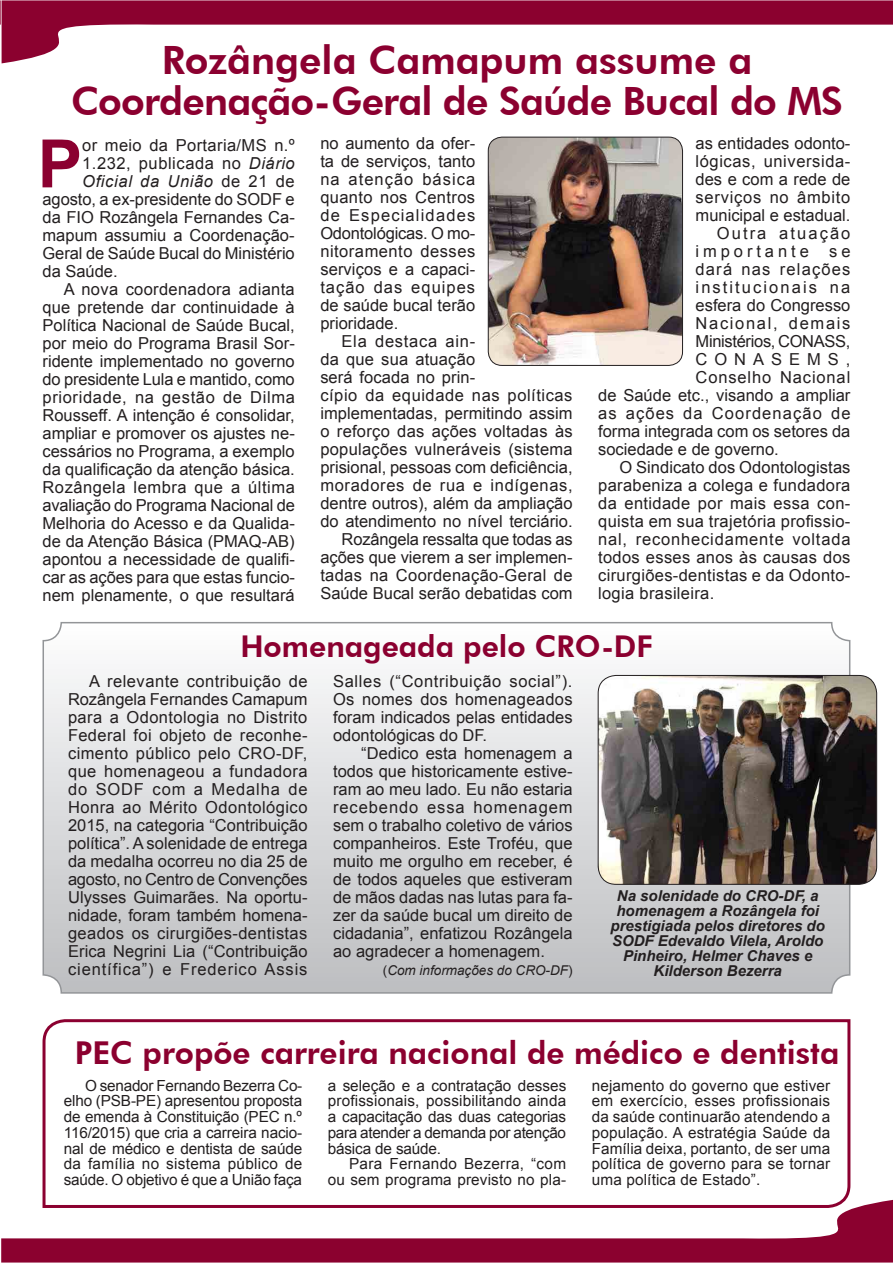
<style>
.page{position:relative;width:893px;height:1263px;background:#fff}
.page>*{position:absolute;margin:0;border:0;box-sizing:border-box;transform-origin:0 0}
.CORPO_TEXTO{font:700 66.75px "Arial";color:#8b0030}
.TITULO{font:800 39px "Futura BT";letter-spacing:-.02em;color:#8b0030}
.TITULO-2{font:800 39px "Futura BT";color:#8b0030}
.CORPO_TEXTO-2{font:800 31.5px "Futura BT";color:#8b002f}
.CORPO_TEXTO-3{font:800 30px "Futura BT";color:#8b0030}
.CORPO_TEXTO-4{font:16.5px/18px "Arial";letter-spacing:.005em;color:#231f20;text-align:justify}
.CORPO_TEXTO-5{font:16.5px "Arial";letter-spacing:.125em;color:#231f20}
.CORPO_TEXTO-6{font:16.5px "Arial";letter-spacing:.035em;color:#231f20}
.CORPO_TEXTO-7{font:16.5px "Arial";letter-spacing:.025em;color:#231f20}
.CORPO_TEXTO-8{font:16.5px "Arial";letter-spacing:.065em;color:#231f20}
.CORPO_TEXTO-9{font:italic 16.5px "Arial";letter-spacing:.04em;color:#231f20}
.CORPO_TEXTO-10{font:16.5px "Arial";letter-spacing:-.02em;color:#231f20}
.CORPO_TEXTO-11{font:16.5px "Arial";letter-spacing:.055em;color:#231f20}
.CORPO_TEXTO-12{font:16.5px "Arial";letter-spacing:.07em;color:#231f20}
.CORPO_TEXTO-13{font:16.5px "Arial";letter-spacing:.1em;color:#231f20}
.CORPO_TEXTO-14{font:16.5px "Arial";letter-spacing:.24em;color:#231f20}
.CORPO_TEXTO-15{font:16.5px "Arial";letter-spacing:.425em;color:#231f20}
.CORPO_TEXTO-16{font:15.3px/15.8px "Arial";letter-spacing:.01em;color:#231f20;text-align:justify}
.t1{font:italic 700 15px/15px "Arial";color:#231f20;text-align:center}
.CORPO_TEXTO-17{font:italic 13.5px "Arial";color:#231f20}
.s1{font-style:italic}
.s2{font-style:normal}
</style>
<div class="page">
<svg style="left:42px;top:1019px;width:809px;height:180px"></svg>
<svg style="left:0;top:0;width:1px;height:25px"></svg>
<svg style="left:1px;top:0;width:892px;height:63px"></svg>
<svg style="left:1px;top:1199px;width:892px;height:63px"></svg>
<svg style="left:46px;top:625px;width:801px;height:366px"></svg>
<div style="left:43px;top:622px;width:807px;height:372px;border:2px solid #939598;border-radius:18px"></div>
<img style="left:488px;top:137px;width:194px;height:228px">
<div style="left:488px;top:137px;width:195px;height:229px;border:1px solid #231f20;border-radius:14px"></div>
<img style="left:598px;top:675px;width:279px;height:209px">
<div style="left:598px;top:675px;width:279px;height:210px;border:1px solid #231f20;border-radius:18px"></div>
<p class="TITULO-2" style="left:162px;top:37px;width:592px">Rozângela Camapum assume a</p>
<p class="TITULO" style="left:71px;top:77px;width:774px">Coordenação-Geral de Saúde Bucal do MS</p>
<p class="CORPO_TEXTO" style="left:38px;top:119px;width:46px">P</p>
<p class="CORPO_TEXTO-7" style="left:82px;top:135px;width:214px">or meio da Portaria/MS n.º</p>
<p class="CORPO_TEXTO-6" style="left:82px;top:153px;width:214px">1.232, publicada no <span class="s1">Diário</span></p>
<p class="CORPO_TEXTO-9" style="left:82px;top:171px;width:214px">Oficial da União <span class="s2">de 21 de</span></p>
<p class="CORPO_TEXTO-4" style="left:43px;top:191px;width:254px">agosto, a ex-presidente do SODF e</p>
<p class="CORPO_TEXTO-4" style="left:43px;top:209px;width:254px">da FIO Rozângela Fernandes Ca-</p>
<p class="CORPO_TEXTO-4" style="left:43px;top:227px;width:254px">mapum assumiu a Coordenação-</p>
<p class="CORPO_TEXTO-4" style="left:43px;top:245px;width:254px">Geral de Saúde Bucal do Ministério</p>
<p class="CORPO_TEXTO-4" style="left:43px;top:263px;width:77px">da Saúde.</p>
<p class="CORPO_TEXTO-4" style="left:43px;top:281px;width:254px;text-indent:21px">A nova coordenadora adianta que pretende dar continuidade à Política Nacional de Saúde Bucal, por meio do Programa Brasil Sor&shy;ridente implementado no governo do presidente Lula e mantido, como prioridade, na gestão de Dilma Rousseff. A intenção é consolidar, ampliar e promover os ajustes ne&shy;cessários no Programa, a exemplo da qualificação da atenção básica.<br>Rozângela lembra que a última avaliação do Programa Nacional de Melhoria do Acesso e da Qualida&shy;de da Atenção Básica (PMAQ-AB) apontou a necessidade de qualifi&shy;car as ações para que estas funcio&shy;nem plenamente, o que resultará</p>
<p class="CORPO_TEXTO-4" style="left:320px;top:134px;width:156px">no aumento da ofer&shy;ta de serviços, tanto na atenção básica quanto nos Centros de Especialidades Odontológicas. O mo&shy;nitoramento desses serviços e a capaci&shy;tação das equipes de saúde bucal terão prioridade.</p>
<p class="CORPO_TEXTO-4" style="left:320px;top:332px;width:254px;text-align:left;text-indent:21px">Ela destaca ain-<br>da que sua atuação<br>será focada no prin-<br>cípio da equidade nas políticas implementadas, permitindo assim o reforço das ações voltadas às populações vulneráveis (sistema prisional, pessoas com deficiência, moradores de rua e indígenas, dentre outros), além da ampliação do atendimento no nível terciário.</p>
<p class="CORPO_TEXTO-4" style="left:320px;top:530px;width:254px;text-indent:21px">Rozângela ressalta que todas as ações que vierem a ser implemen&shy;tadas na Coordenação-Geral de Saúde Bucal serão debatidas com</p>
<p class="CORPO_TEXTO-4" style="left:696px;top:134px;width:156px">as entidades odonto&shy;lógicas, universida&shy;des e com a rede de serviços no âmbito municipal e estadual.</p>
<p class="CORPO_TEXTO-5" style="left:717px;top:222px;width:135px">Outra atuação</p>
<p class="CORPO_TEXTO-14" style="left:696px;top:240px;width:156px">importante se</p>
<p class="CORPO_TEXTO-12" style="left:696px;top:258px;width:156px">dará nas relações</p>
<p class="CORPO_TEXTO-5" style="left:696px;top:276px;width:156px">institucionais na</p>
<p class="CORPO_TEXTO-4" style="left:696px;top:296px;width:156px">esfera do Congresso</p>
<p class="CORPO_TEXTO-13" style="left:696px;top:312px;width:156px">Nacional, demais</p>
<p class="CORPO_TEXTO-10" style="left:696px;top:330px;width:156px">Ministérios, CONASS,</p>
<p class="CORPO_TEXTO-15" style="left:696px;top:348px;width:156px">CONASEMS,</p>
<p class="CORPO_TEXTO-11" style="left:696px;top:366px;width:156px">Conselho Nacional</p>
<p class="CORPO_TEXTO-4" style="left:598px;top:386px;width:254px">de Saúde etc., visando a ampliar</p>
<p class="CORPO_TEXTO-8" style="left:598px;top:402px;width:254px">as ações da Coordenação de</p>
<p class="CORPO_TEXTO-4" style="left:598px;top:422px;width:254px">forma integrada com os setores da</p>
<p class="CORPO_TEXTO-4" style="left:598px;top:440px;width:182px">sociedade e de governo.</p>
<p class="CORPO_TEXTO-4" style="left:598px;top:458px;width:254px;text-indent:21px">O Sindicato dos Odontologistas parabeniza a colega e fundadora da entidade por mais essa con&shy;quista em sua trajetória profissio&shy;nal, reconhecidamente voltada todos esses anos às causas dos cirurgiões-dentistas e da Odonto&shy;logia brasileira.</p>
<p class="CORPO_TEXTO-3" style="left:240px;top:629px;width:414px">Homenageada pelo CRO-DF</p>
<p class="CORPO_TEXTO-4" style="left:68px;top:673px;width:241px;text-indent:21px">A relevante contribuição de Rozângela Fernandes Camapum para a Odontologia no Distrito Federal foi objeto de reconhe&shy;cimento público pelo CRO-DF, que homenageou a fundadora do SODF com a Medalha de Honra ao Mérito Odontológico 2015, na categoria “Contribuição política”. A solenidade de entrega da medalha ocorreu no dia 25 de agosto, no Centro de Convenções Ulysses Guimarães. Na oportu&shy;nidade, foram também homena&shy;geados os cirurgiões-dentistas Erica Negrini Lia (“Contribuição científica”) e Frederico Assis</p>
<p class="CORPO_TEXTO-4" style="left:333px;top:673px;width:241px">Salles (“Contribuição social”).<br>Os nomes dos homenageados foram indicados pelas entidades odontológicas do DF.</p>
<p class="CORPO_TEXTO-4" style="left:333px;top:745px;width:241px;text-indent:28px">“Dedico esta homenagem a todos que historicamente estive&shy;ram ao meu lado. Eu não estaria recebendo essa homenagem sem o trabalho coletivo de vários companheiros. Este Troféu, que muito me orgulho em receber, é de todos aqueles que estiveram de mãos dadas nas lutas para fa&shy;zer da saúde bucal um direito de cidadania”, enfatizou Rozângela ao agradecer a homenagem.</p>
<p class="CORPO_TEXTO-17" style="left:383px;top:962px;width:191px"><span class="s2">(</span>Com informações do CRO-DF<span class="s2">)</span></p>
<p class="t1" style="left:611px;top:889px;width:216px">Na solenidade do CRO-DF, a homenagem a Rozângela foi prestigiada pelos diretores do<br>SODF Edevaldo Vilela, Aroldo<br>Pinheiro, Helmer Chaves e<br>Kilderson Bezerra</p>
<p class="CORPO_TEXTO-2" style="left:75px;top:1033px;width:766px">PEC propõe carreira nacional de médico e dentista</p>
<p class="CORPO_TEXTO-16" style="left:64px;top:1077px;width:240px;text-indent:21px">O senador Fernando Bezerra Co&shy;elho (PSB-PE) apresentou proposta de emenda à Constituição (PEC n.º 116/2015) que cria a carreira nacio&shy;nal de médico e dentista de saúde da família no sistema público de saúde. O objetivo é que a União faça</p>
<p class="CORPO_TEXTO-16" style="left:328px;top:1077px;width:240px">a seleção e a contratação desses profissionais, possibilitando ainda a capacitação das duas categorias para atender a demanda por atenção básica de saúde.</p>
<p class="CORPO_TEXTO-16" style="left:328px;top:1156px;width:240px;text-align:right">Para Fernando Bezerra, “com<br>ou sem programa previsto no pla-</p>
<p class="CORPO_TEXTO-16" style="left:592px;top:1077px;width:240px">nejamento do governo que estiver em exercício, esses profissionais da saúde continuarão atendendo a população. A estratégia Saúde da Família deixa, portanto, de ser uma política de governo para se tornar uma política de Estado”.</p>
</div>
